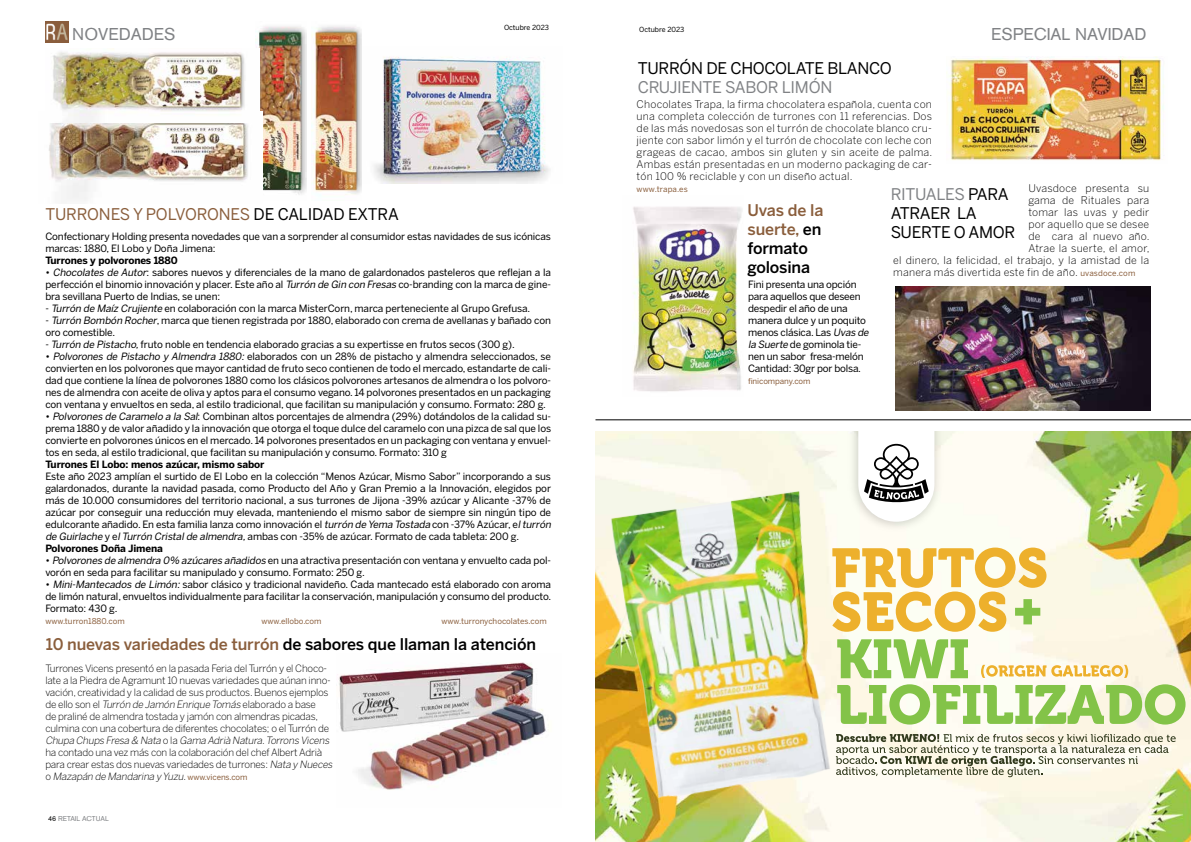
<style>
.page{position:relative;width:1191px;height:842px;background:#fff}
.page>*{position:absolute;margin:0;border:0;box-sizing:border-box;transform-origin:0 0}
.t1{font:17px "Akzidenz Grotesk BQ";color:#808285}
.t2{font:500 16px/19px "Benton Sans";letter-spacing:-.01em;color:#000}
.t3{font:16px "Benton Sans";color:#000}
.t4{font:16px "Benton Sans";color:#808285}
.t5{font:16px "Benton Sans";color:#8a5e3c}
.t6{font:300 10.5px/12px "Benton Sans";letter-spacing:.02em;color:#000;text-align:justify}
.t7{font:10px/12px "Benton Sans";letter-spacing:-.01em;color:#000}
.t8{font:300 10px/12px "Benton Sans";letter-spacing:-.02em;color:#000}
.t9{font:700 10px "Benton Sans";letter-spacing:-.01em;color:#000}
.t10{font:8px "Benton Sans";color:#8a5e3c}
.t11{font:8px "Benton Sans";letter-spacing:.02em;color:#8a5e3c}
.t12{font:7px "Benton Sans";color:#000}
.t13{font:7px "Akzidenz Grotesk BQ";color:#808285}
.s1{font-style:italic}
.s2{font-weight:700}
.s3{color:#8a5e3c}
.s4{font-weight:400;font-size:8px;color:#8a5e3c}
.s5{color:#000}
</style>
<div class="page">
<img style="left:45px;top:22px;width:23px;height:20px">
<img style="left:256px;top:26px;width:50px;height:169px">
<img style="left:361px;top:47px;width:189px;height:137px">
<img style="left:49px;top:112px;width:213px;height:89px">
<img style="left:49px;top:48px;width:211px;height:75px">
<img style="left:311px;top:26px;width:50px;height:170px">
<img style="left:633px;top:206px;width:109px;height:186px">
<img style="left:949px;top:57px;width:215px;height:104px">
<img style="left:896px;top:287px;width:254px;height:124px">
<hr style="left:595px;top:420px;width:596px;height:1px;background:#000">
<img style="left:338px;top:662px;width:211px;height:128px">
<img style="left:942px;top:431px;width:249px;height:411px">
<img style="left:942px;top:431px;width:5px;height:106px">
<img style="left:595px;top:431px;width:347px;height:411px">
<svg style="left:832px;top:548px;width:214px;height:84px"></svg>
<svg style="left:837px;top:639px;width:131px;height:39px"></svg>
<svg style="left:837px;top:684px;width:348px;height:40px"></svg>
<svg style="left:981px;top:665px;width:147px;height:13px"></svg>
<svg style="left:836px;top:734px;width:339px;height:43px"></svg>
<h1 class="t1" style="left:72px;top:24px;width:38px">NOVEDADES</h1>
<p class="t12" style="left:504px;top:23px;width:46px">Octubre 2023</p>
<h2 class="t5" style="left:45px;top:205px;width:12px">turrones</h2>
<h2 class="t5" style="left:133px;top:205px;width:35px">y polvorones</h2>
<h2 class="t3" style="left:253px;top:205px;width:35px">de calidad</h2>
<h2 class="t3" style="left:348px;top:205px;width:11px">extra</h2>
<p class="t7" style="left:45px;top:230px;width:507px">Confectionary Holding presenta novedades que van a sorprender al consumidor estas navidades de sus icónicas marcas: 1880, El Lobo y Doña Jimena:</p>
<p class="t9" style="left:45px;top:254px;width:134px">Turrones y polvorones 1880</p>
<p class="t7" style="left:45px;top:266px;width:507px;text-align:justify">• <span class="s1">Chocolates de Autor</span>: sabores nuevos y diferenciales de la mano de galardonados pasteleros que reflejan a la perfección el binomio innovación y placer. Este año al <span class="s1">Turrón de Gin con Fresas</span> co-branding con la marca de gine&shy;bra sevillana Puerto de Indias, se unen:</p>
<p class="t7" style="left:45px;top:302px;width:486px">- <span class="s1">Turrón de Maíz Crujiente</span> en colaboración con la marca MisterCorn, marca perteneciente al Grupo Grefusa.</p>
<p class="t7" style="left:45px;top:314px;width:507px">- <span class="s1">Turrón Bombón Rocher</span>, marca que tienen registrada por 1880, elaborado con crema de avellanas y bañado con oro comestible.</p>
<p class="t7" style="left:45px;top:338px;width:471px">- <span class="s1">Turrón de Pistacho,</span>fruto noble en tendencia elaborado gracias a su expertisse en frutos secos (300 g).</p>
<p class="t7" style="left:45px;top:350px;width:507px;text-align:justify">• <span class="s1">Polvorones de Pistacho y Almendra 1880:</span> elaborados con un 28% de pistacho y almendra seleccionados, se convierten en los polvorones que mayor cantidad de fruto seco contienen de todo el mercado, estandarte de cali&shy;dad que contiene la línea de polvorones 1880 como los clásicos polvorones artesanos de almendra o los polvoro&shy;nes de almendra con aceite de oliva y aptos para el consumo vegano. 14 polvorones presentados en un packaging con ventana y envueltos en seda, al estilo tradicional, que facilitan su manipulación y consumo. Formato: 280 g.</p>
<p class="t7" style="left:45px;top:410px;width:507px;text-align:justify">• <span class="s1">Polvorones de Caramelo a la Sal</span>: Combinan altos porcentajes de almendra (29%) dotándolos de la calidad su&shy;prema 1880 y de valor añadido y la innovación que otorga el toque dulce del caramelo con una pizca de sal que los convierte en polvorones únicos en el mercado. 14 polvorones presentados en un packaging con ventana y envuel&shy;tos en seda, al estilo tradicional, que facilitan su manipulación y consumo. Formato: 310 g</p>
<p class="t9" style="left:45px;top:458px;width:221px">Turrones El Lobo: menos azúcar, mismo sabor</p>
<p class="t7" style="left:45px;top:470px;width:509px">Este año 2023 amplían el surtido de El Lobo en la colección “Menos Azúcar, Mismo Sabor” incorporando a sus galardonados, durante la navidad pasada, como Producto del Año y Gran Premio a la Innovación, elegidos por más de 10.000 consumidores del territorio nacional, a sus turrones de Jijona -39% azúcar y Alicante -37% de azúcar por conseguir una reducción muy elevada, manteniendo el mismo sabor de siempre sin ningún tipo de edulcorante añadido. En esta familia lanza como innovación el <span class="s1">turrón de Yema Tostada</span> con -37% Azúcar, e<span class="s1">lturrón de Guirlache</span> y e<span class="s1">lTurrón Cristalde almendra,</span>ambas con -35% de azúcar. Formato de cada tableta: 200 g.<br><span class="s2">Polvorones Doña Jimena</span></p>
<p class="t7" style="left:45px;top:554px;width:507px">• <span class="s1">Polvorones de almendra 0% azúcares añadidos</span> en una atractiva presentación con ventana y envuelto cada pol&shy;vorón en seda para facilitar su manipulado y consumo. Formato: 250 g.</p>
<p class="t7" style="left:45px;top:578px;width:507px;text-align:justify">• <span class="s1">Mini-Mantecados de Limón:</span> sabor clásico y tradicional navideño. Cada mantecado está elaborado con aroma de limón natural, envueltos individualmente para facilitar la conservación, manipulación y consumo del producto.<br>Formato: 430 g.</p>
<p class="t10" style="left:45px;top:616px;width:81px">www.turron1880.com</p>
<p class="t10" style="left:261px;top:616px;width:62px">www.ellobo.com</p>
<p class="t10" style="left:441px;top:616px;width:107px">www.turronychocolates.com</p>
<h2 class="t2" style="left:46px;top:635px;width:492px"><span class="s3">10 nuevas variedades de turrón</span> de sabores que llaman la atención</h2>
<p class="t8" style="left:45px;top:662px;width:291px">Turrones Vicens presentó en la pasada Feria del Turrón y el Choco&shy;late a la Piedra de Agramunt 10 nuevas variedades que aúnan inno&shy;vación, creatividad y la calidad de sus productos. Buenos ejemplos d e e l l o s o n e l <span class="s1">Turrón de Jamón Enrique Tomás</span> e l a b o ra d o a b a s e<br>de praliné de almendra tostada y jamón con almendras picadas, culmina con una cobertura de diferentes chocolates; o el Turrón de <span class="s1">Chupa Chups Fresa &amp; Nata</span> o l a <span class="s1">Gama Adrià Natura.Torrons Vicens </span>ha contado una vez más con la colaboración del chef Albert Adrià para crear estas dos nuevas variedades de turrones: <span class="s1">Nata y Nueces </span>o <span class="s1">Mazapán de Mandarina y Yuzu</span>. <span class="s4">www.v i c e n s . c o m</span></p>
<p class="t13" style="left:48px;top:814px;width:58px"><span class="s5">46</span> RETAIL ACTUAL</p>
<p class="t12" style="left:639px;top:25px;width:47px">Octubre 2023</p>
<h1 class="t1" style="left:991px;top:24px;width:11px">ESPECIAL</h1>
<h1 class="t1" style="left:1075px;top:24px;width:11px">NAVIDAD</h1>
<h2 class="t3" style="left:638px;top:58px;width:12px">turrón</h2>
<h2 class="t3" style="left:706px;top:58px;width:36px">de chocolate</h2>
<h2 class="t3" style="left:827px;top:58px;width:12px">blanco</h2>
<h2 class="t4" style="left:638px;top:77px;width:11px">crujiente</h2>
<h2 class="t4" style="left:725px;top:77px;width:12px">sabor</h2>
<h2 class="t4" style="left:782px;top:77px;width:11px">limón</h2>
<p class="t6" style="left:636px;top:98px;width:297px">Chocolates Trapa, la firma chocolatera española, cuenta con una completa colección de turrones con 11 referencias. Dos de las más novedosas son el turrón de chocolate blanco cru&shy;jiente con sabor limón y el turrón de chocolate con leche con grageas de cacao, ambos sin gluten y sin aceite de palma.<br>Ambas están presentadas en un moderno packaging de car&shy;tón 100 % reciclable y con un diseño actual.</p>
<p class="t11" style="left:636px;top:184px;width:53px">www.trapa.es</p>
<h2 class="t2" style="left:747px;top:200px;width:77px"><span class="s3">Uvas de la suerte,</span> en formato golosina</h2>
<p class="t7" style="left:748px;top:278px;width:124px">Fini presenta una opción para aquellos que deseen despedir el año de una manera dulce y un poquito menos clásica. Las <span class="s1">Uvas de la Suerte</span> de gominola tie&shy;nen un sabor fresa-melón<br>Cantidad: 30gr por bolsa.</p>
<p class="t10" style="left:748px;top:376px;width:64px">finicompany.com</p>
<p class="t6" style="left:1028px;top:182px;width:122px">Uvasdoce presenta su</p>
<p class="t6" style="left:1028px;top:194px;width:122px">gama de Rituales para</p>
<p class="t6" style="left:1028px;top:206px;width:122px">tomar las uvas y pedir</p>
<p class="t6" style="left:1028px;top:218px;width:122px">por aquello que se desee</p>
<p class="t6" style="left:1028px;top:230px;width:123px">de cara al nuevo año.</p>
<p class="t6" style="left:1028px;top:242px;width:123px">Atrae la suerte, el amor,</p>
<p class="t6" style="left:893px;top:254px;width:258px">el dinero, la felicidad, el trabajo, y la amistad de la</p>
<p class="t6" style="left:893px;top:266px;width:244px">manera más divertida este fin de año. <span class="s4">uvasdoce.com</span></p>
<h2 class="t4" style="left:890px;top:185px;width:10px">rituales</h2>
<h2 class="t3" style="left:968px;top:185px;width:21px">para</h2>
<h2 class="t3" style="left:890px;top:204px;width:11px">atraer</h2>
<h2 class="t3" style="left:957px;top:204px;width:10px">la</h2>
<h2 class="t3" style="left:890px;top:223px;width:11px">suerte</h2>
<h2 class="t3" style="left:954px;top:223px;width:27px">o amor</h2>
</div>
